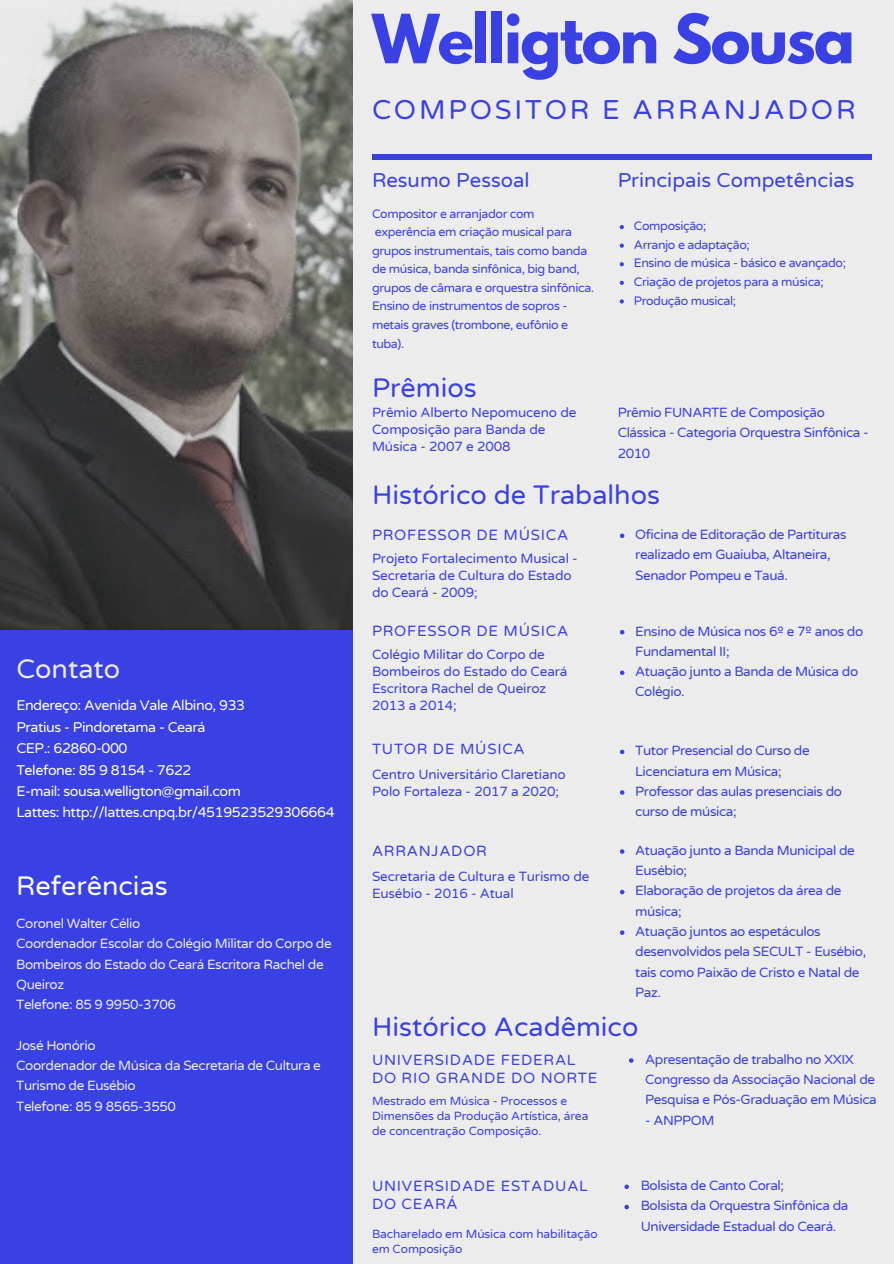
<style>
.page{position:relative;width:894px;height:1264px;background:#fff}
.page>*{position:absolute;margin:0;border:0;box-sizing:border-box;transform-origin:0 0}
.t1{font:700 60px "League Spartan";letter-spacing:-.03em;color:#3a41e4}
.t2{font:27.6px "Varela Round";letter-spacing:.1em;color:#3a41e4}
.t3{font:27px "Varela Round";color:#3a41e4}
.t4{font:27px "Varela Round";color:#fff}
.t5{font:27px "Varela Round";color:#ececec}
.t6{font:20.25px "Varela Round";color:#3a41e4}
.t7{font:15px/18px "Varela Round";letter-spacing:.05em;color:#3a41e4}
.t8{font:14.25px "Varela Round";letter-spacing:-.03em;color:#fff}
.t9{font:13.5px/20.2px "Varela Round";letter-spacing:-.03em;color:#3a41e4}
.t10{font:13.5px/17px "Varela Round";letter-spacing:-.01em;color:#3a41e4}
.t11{font:13.5px/20.2px "Varela Round";letter-spacing:-.03em;color:#ececec}
.t12{font:12.45px/18.6px "Varela Round";letter-spacing:-.03em;color:#3a41e4}
.t13{font:12px/15px "Varela Round";letter-spacing:-.01em;color:#3a41e4}
</style>
<div class="page">
<div style="left:0;top:0;width:893px;height:1263px;background:#ececec"></div>
<div style="left:0;top:12px;width:353px;height:1251px;background:#3a41e4"></div>
<img style="left:0;top:0;width:353px;height:629px">
<svg style="left:619px;top:225px;width:4px;height:4px"></svg>
<svg style="left:619px;top:243px;width:4px;height:5px"></svg>
<svg style="left:619px;top:262px;width:4px;height:4px"></svg>
<svg style="left:619px;top:281px;width:4px;height:4px"></svg>
<svg style="left:619px;top:299px;width:4px;height:4px"></svg>
<svg style="left:620px;top:533px;width:4px;height:5px"></svg>
<svg style="left:620px;top:749px;width:4px;height:5px"></svg>
<svg style="left:620px;top:790px;width:4px;height:4px"></svg>
<div style="left:372px;top:154px;width:499px;height:6px;background:#3a41e4"></div>
<svg style="left:629px;top:1058px;width:4px;height:4px"></svg>
<svg style="left:624px;top:1184px;width:4px;height:4px"></svg>
<svg style="left:624px;top:1204px;width:4px;height:5px"></svg>
<svg style="left:620px;top:849px;width:4px;height:4px"></svg>
<svg style="left:620px;top:889px;width:4px;height:5px"></svg>
<svg style="left:620px;top:930px;width:4px;height:4px"></svg>
<svg style="left:620px;top:630px;width:4px;height:4px"></svg>
<svg style="left:620px;top:670px;width:4px;height:5px"></svg>
<p class="t5" style="left:16px;top:653px;width:105px">Contato</p>
<p class="t8" style="left:16px;top:697px;width:230px">Endereço: Avenida Vale Albino, 933</p>
<p class="t8" style="left:16px;top:718px;width:190px">Pratius - Pindoretama - Ceará</p>
<p class="t8" style="left:16px;top:740px;width:113px">CEP.: 62860-000</p>
<p class="t8" style="left:16px;top:761px;width:177px">Telefone: 85 9 8154 - 7622</p>
<p class="t8" style="left:16px;top:783px;width:226px">E-mail: sousa.welligton@gmail.com</p>
<p class="t8" style="left:16px;top:804px;width:320px">Lattes: http://lattes.cnpq.br/4519523529306664</p>
<p class="t4" style="left:16px;top:869px;width:153px">Referências</p>
<p class="t11" style="left:16px;top:913px;width:126px">Coronel Walter Célio</p>
<p class="t11" style="left:16px;top:934px;width:317px">Coordenador Escolar do Colégio Militar do Corpo de<br>Bombeiros do Estado do Ceará Escritora Rachel de<br>Queiroz</p>
<p class="t11" style="left:16px;top:994px;width:161px">Telefone: 85 9 9950-3706</p>
<p class="t11" style="left:16px;top:1035px;width:81px">José Honório</p>
<p class="t11" style="left:16px;top:1055px;width:306px">Coordenador de Música da Secretaria de Cultura e<br>Turismo de Eusébio</p>
<p class="t11" style="left:16px;top:1096px;width:161px">Telefone: 85 9 8565-3550</p>
<p class="t1" style="left:372px;top:9px;width:484px">Welligton Sousa</p>
<p class="t2" style="left:372px;top:94px;width:485px">COMPOSITOR E ARRANJADOR</p>
<p class="t6" style="left:372px;top:169px;width:159px">Resumo Pessoal</p>
<p class="t12" style="left:372px;top:204px;width:224px">Compositor e arranjador com experência em criação musical para grupos instrumentais, tais como banda de música, banda sinfônica, big band, grupos de câmara e orquestra sinfônica.<br>Ensino de instrumentos de sopros - metais graves (trombone, eufônio e tuba).</p>
<p class="t3" style="left:372px;top:372px;width:106px">Prêmios</p>
<p class="t10" style="left:372px;top:404px;width:206px">Prêmio Alberto Nepomuceno de<br>Composição para Banda de<br>Música - 2007 e 2008</p>
<p class="t6" style="left:617px;top:169px;width:238px">Principais Competências</p>
<p class="t12" style="left:633px;top:217px;width:74px">Composição;</p>
<p class="t12" style="left:633px;top:235px;width:117px">Arranjo e adaptação;</p>
<p class="t12" style="left:633px;top:254px;width:213px">Ensino de música - básico e avançado;</p>
<p class="t12" style="left:633px;top:273px;width:191px">Criação de projetos para a música;</p>
<p class="t12" style="left:633px;top:291px;width:104px">Produção musical;</p>
<p class="t9" style="left:617px;top:402px;width:252px">Prêmio FUNARTE de Composição<br>Clássica - Categoria Orquestra Sinfônica -<br>2010</p>
<p class="t3" style="left:372px;top:479px;width:289px">Histórico de Trabalhos</p>
<p class="t9" style="left:635px;top:525px;width:213px">Oficina de Editoração de Partituras realizado em Guaiuba, Altaneira,<br>Senador Pompeu e Tauá.</p>
<p class="t7" style="left:372px;top:526px;width:198px">PROFESSOR DE MÚSICA</p>
<p class="t10" style="left:372px;top:550px;width:207px">Projeto Fortalecimento Musical -</p>
<p class="t10" style="left:372px;top:567px;width:201px">Secretaria de Cultura do Estado do Ceará - 2009;</p>
<p class="t7" style="left:372px;top:622px;width:198px">PROFESSOR DE MÚSICA</p>
<p class="t10" style="left:372px;top:646px;width:197px">Colégio Militar do Corpo de<br>Bombeiros do Estado do Ceará<br>Escritora Rachel de Queiroz</p>
<p class="t10" style="left:372px;top:697px;width:86px">2013 a 2014;</p>
<p class="t7" style="left:372px;top:740px;width:154px">TUTOR DE MÚSICA</p>
<p class="t10" style="left:372px;top:766px;width:195px">Centro Universitário Claretiano</p>
<p class="t10" style="left:372px;top:783px;width:188px">Polo Fortaleza - 2017 a 2020;</p>
<p class="t7" style="left:372px;top:842px;width:116px">ARRANJADOR</p>
<p class="t10" style="left:372px;top:868px;width:219px">Secretaria de Cultura e Turismo de<br>Eusébio - 2016 - Atual</p>
<p class="t9" style="left:635px;top:621px;width:229px">Ensino de Música nos 6º e 7º anos do<br>Fundamental II;</p>
<p class="t9" style="left:635px;top:661px;width:224px">Atuação junto a Banda de Música do<br>Colégio.</p>
<p class="t9" style="left:635px;top:741px;width:176px">Tutor Presencial do Curso de<br>Licenciatura em Música;</p>
<p class="t9" style="left:635px;top:781px;width:208px">Professor das aulas presenciais do curso de música;</p>
<p class="t9" style="left:635px;top:840px;width:221px">Atuação junto a Banda Municipal de<br>Eusébio;</p>
<p class="t9" style="left:635px;top:881px;width:208px">Elaboração de projetos da área de música;</p>
<p class="t9" style="left:635px;top:921px;width:232px">Atuação juntos ao espetáculos desenvolvidos pela SECULT - Eusébio, tais como Paixão de Cristo e Natal de<br>Paz.</p>
<p class="t3" style="left:372px;top:1011px;width:268px">Histórico Acadêmico</p>
<p class="t7" style="left:372px;top:1051px;width:227px">UNIVERSIDADE FEDERAL<br>DO RIO GRANDE DO NORTE</p>
<p class="t13" style="left:372px;top:1093px;width:218px">Mestrado em Música - Processos e<br>Dimensões da Produção Artística, área de concentração Composição.</p>
<p class="t9" style="left:645px;top:1049px;width:233px">Apresentação de trabalho no XXIX<br>Congresso da Associação Nacional de<br>Pesquisa e Pós-Graduação em Música</p>
<p class="t9" style="left:645px;top:1110px;width:71px">- ANPPOM</p>
<p class="t7" style="left:372px;top:1177px;width:217px">UNIVERSIDADE ESTADUAL<br>DO CEARÁ</p>
<p class="t13" style="left:372px;top:1226px;width:227px">Bacharelado em Música com habilitação em Composição</p>
<p class="t9" style="left:640px;top:1175px;width:145px">Bolsista de Canto Coral;</p>
<p class="t9" style="left:640px;top:1195px;width:209px">Bolsista da Orquestra Sinfônica da<br>Universidade Estadual do Ceará.</p>
</div>
